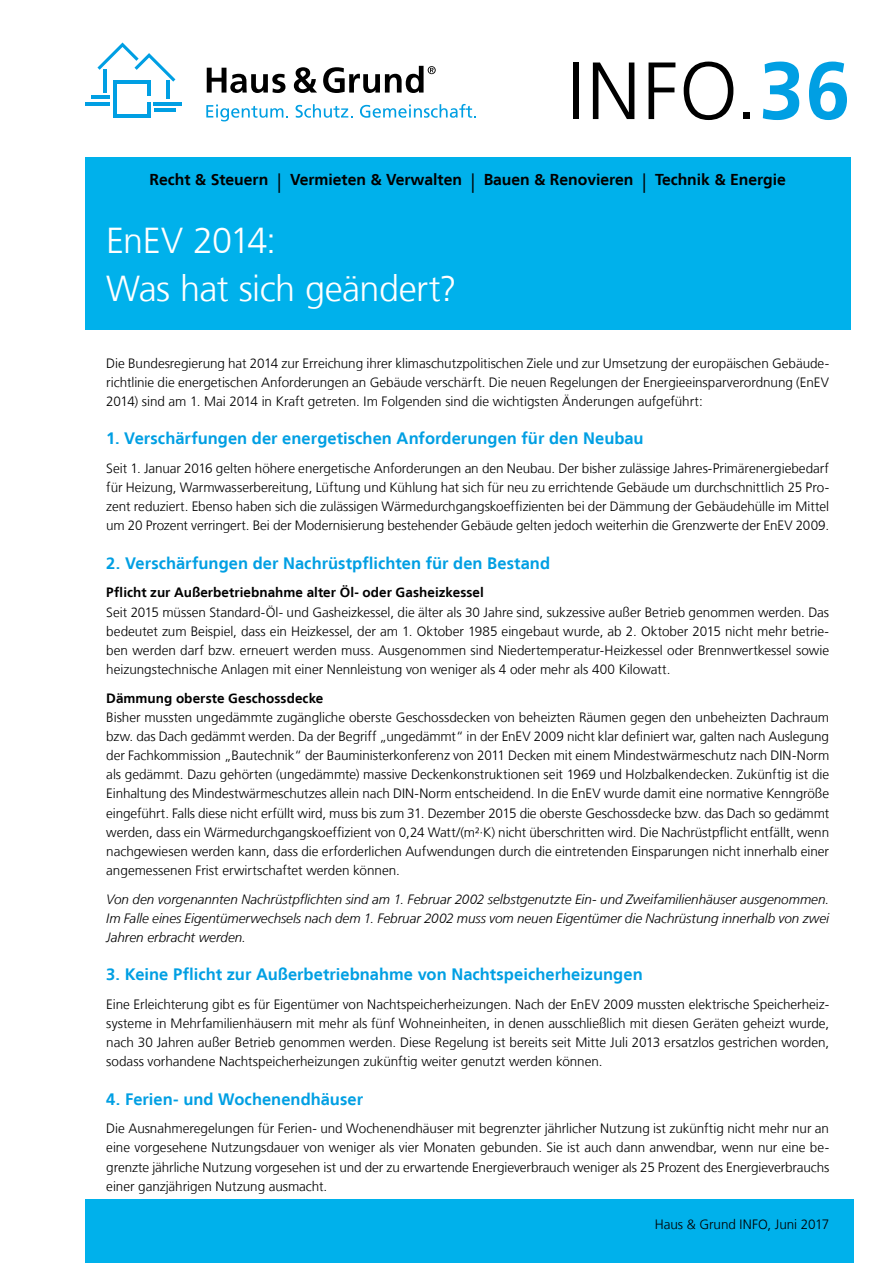
<style>
.page{position:relative;width:893px;height:1263px;background:#fff}
.page>*{position:absolute;margin:0;border:0;box-sizing:border-box;transform-origin:0 0}
.t1{font:300 81px "Frutiger LT";color:#000}
.t2{font:300 36px/47.8px "Frutiger LT";letter-spacing:-.015em;color:#fff}
.t3{font:700 16.5px "Frutiger LT";color:#009fe3}
.t4{font:700 15.75px "Frutiger LT";color:#000}
.t5{font:300 13.5px/19.2px "Frutiger LT";letter-spacing:-.005em;color:#000;text-align:justify}
.t6{font:italic 300 13.5px/19.2px "Frutiger LT";color:#000;text-align:justify}
.t7{font:700 13.5px "Frutiger LT";letter-spacing:.005em;color:#000}
.s1{font-weight:700;color:#009fe3}
.s2{font-weight:300;font-size:19.5px}
</style>
<div class="page">
<div style="left:85px;top:157px;width:765px;height:173px;background:#00b1eb"></div>
<div style="left:85px;top:1199px;width:768px;height:64px;background:#00b1eb"></div>
<hr style="left:113px;top:80px;width:3px;height:38px;background:#009fe3">
<hr style="left:147px;top:102px;width:4px;height:16px;background:#009fe3">
<hr style="left:113px;top:114px;width:38px;height:4px;background:#009fe3">
<hr style="left:113px;top:80px;width:38px;height:3px;background:#009fe3">
<hr style="left:154px;top:108px;width:21px;height:3px;background:#009fe3">
<hr style="left:154px;top:102px;width:28px;height:3px;background:#009fe3">
<hr style="left:147px;top:80px;width:4px;height:16px;background:#009fe3">
<hr style="left:166px;top:81px;width:3px;height:18px;background:#009fe3">
<hr style="left:91px;top:96px;width:19px;height:3px;background:#009fe3">
<hr style="left:85px;top:102px;width:25px;height:3px;background:#009fe3">
<hr style="left:104px;top:69px;width:3px;height:24px;background:#009fe3">
<svg style="left:97px;top:43px;width:78px;height:39px"></svg>
<svg style="left:207px;top:68px;width:78px;height:25px"></svg>
<svg style="left:294px;top:67px;width:23px;height:26px"></svg>
<svg style="left:323px;top:66px;width:113px;height:27px"></svg>
<svg style="left:206px;top:105px;width:82px;height:16px"></svg>
<svg style="left:296px;top:104px;width:57px;height:14px"></svg>
<svg style="left:360px;top:104px;width:116px;height:14px"></svg>
<h1 class="t1" style="left:567px;top:45px;width:285px">INFO.<span class="s1">36</span></h1>
<p class="t4" style="left:150px;top:170px;width:638px">Recht &amp; Steuern <span class="s2">|</span> Vermieten &amp; Verwalten <span class="s2">|</span> Bauen &amp; Renovieren <span class="s2">|</span> Technik &amp; Energie</p>
<h2 class="t2" style="left:106px;top:217px;width:352px">EnEV 2014:<br>Was hat sich geändert?</h2>
<p class="t5" style="left:106px;top:354px;width:724px">Die Bundesregierung hat 2014 zur Erreichung ihrer klimaschutzpolitischen Ziele und zur Umsetzung der europäischen Gebäude&shy;richtlinie die energetischen Anforderungen an Gebäude verschärft. Die neuen Regelungen der Energieeinsparverordnung (EnEV 2014) sind am 1. Mai 2014 in Kraft getreten. Im Folgenden sind die wichtigsten Änderungen aufgeführt:</p>
<p class="t3" style="left:106px;top:429px;width:539px">1. Verschärfungen der energetischen Anforderungen für den Neubau</p>
<p class="t5" style="left:106px;top:459px;width:724px">Seit 1. Januar 2016 gelten höhere energetische Anforderungen an den Neubau. Der bisher zulässige Jahres-Primärenergiebedarf für Heizung, Warmwasserbereitung, Lüftung und Kühlung hat sich für neu zu errichtende Gebäude um durchschnittlich 25 Pro&shy;zent reduziert. Ebenso haben sich die zulässigen Wärmedurchgangskoeffizienten bei der Dämmung der Gebäudehülle im Mittel um 20 Prozent verringert. Bei der Modernisierung bestehender Gebäude gelten jedoch weiterhin die Grenzwerte der EnEV 2009.</p>
<p class="t3" style="left:106px;top:553px;width:445px">2. Verschärfungen der Nachrüstpflichten für den Bestand</p>
<p class="t7" style="left:106px;top:585px;width:379px">Pflicht zur Außerbetriebnahme alter Öl- oder Gasheizkessel</p>
<p class="t5" style="left:106px;top:602px;width:724px">Seit 2015 müssen Standard-Öl- und Gasheizkessel, die älter als 30 Jahre sind, sukzessive außer Betrieb genommen werden. Das bedeutet zum Beispiel, dass ein Heizkessel, der am 1. Oktober 1985 eingebaut wurde, ab 2. Oktober 2015 nicht mehr betrie&shy;ben werden darf bzw. erneuert werden muss. Ausgenommen sind Niedertemperatur-Heizkessel oder Brennwertkessel sowie heizungstechnische Anlagen mit einer Nennleistung von weniger als 4 oder mehr als 400 Kilowatt.</p>
<p class="t7" style="left:106px;top:690px;width:219px">Dämmung oberste Geschossdecke</p>
<p class="t5" style="left:106px;top:708px;width:724px">Bisher mussten ungedämmte zugängliche oberste Geschossdecken von beheizten Räumen gegen den unbeheizten Dachraum bzw. das Dach gedämmt werden. Da der Begriff „ungedämmt“ in der EnEV 2009 nicht klar definiert war, galten nach Auslegung der Fachkommission „Bautechnik“ der Bauministerkonferenz von 2011 Decken mit einem Mindestwärmeschutz nach DIN-Norm als gedämmt. Dazu gehörten (ungedämmte) massive Deckenkonstruktionen seit 1969 und Holzbalkendecken. Zukünftig ist die Einhaltung des Mindestwärmeschutzes allein nach DIN-Norm entscheidend. In die EnEV wurde damit eine normative Kenngröße eingeführt. Falls diese nicht erfüllt wird, muss bis zum 31. Dezember 2015 die oberste Geschossdecke bzw. das Dach so gedämmt werden, dass ein Wärmedurchgangskoeffizient von 0,24 Watt/(m²·K) nicht überschritten wird. Die Nachrüstpflicht entfällt, wenn nachgewiesen werden kann, dass die erforderlichen Aufwendungen durch die eintretenden Einsparungen nicht innerhalb einer angemessenen Frist erwirtschaftet werden können.</p>
<p class="t6" style="left:106px;top:889px;width:724px">Von den vorgenannten Nachrüstpflichten sind am 1. Februar 2002 selbstgenutzte Ein- und Zweifamilienhäuser ausgenommen.<br>Im Falle eines Eigentümerwechsels nach dem 1. Februar 2002 muss vom neuen Eigentümer die Nachrüstung innerhalb von zwei Jahren erbracht werden.</p>
<p class="t3" style="left:106px;top:965px;width:538px">3. Keine Pflicht zur Außerbetriebnahme von Nachtspeicherheizungen</p>
<p class="t5" style="left:106px;top:995px;width:724px">Eine Erleichterung gibt es für Eigentümer von Nachtspeicherheizungen. Nach der EnEV 2009 mussten elektrische Speicherheiz&shy;systeme in Mehrfamilienhäusern mit mehr als fünf Wohneinheiten, in denen ausschließlich mit diesen Geräten geheizt wurde, nach 30 Jahren außer Betrieb genommen werden. Diese Regelung ist bereits seit Mitte Juli 2013 ersatzlos gestrichen worden, sodass vorhandene Nachtspeicherheizungen zukünftig weiter genutzt werden können.</p>
<p class="t3" style="left:106px;top:1089px;width:258px">4. Ferien- und Wochenendhäuser</p>
<p class="t5" style="left:106px;top:1119px;width:724px">Die Ausnahmeregelungen für Ferien- und Wochenendhäuser mit begrenzter jährlicher Nutzung ist zukünftig nicht mehr nur an eine vorgesehene Nutzungsdauer von weniger als vier Monaten gebunden. Sie ist auch dann anwendbar, wenn nur eine be&shy;grenzte jährliche Nutzung vorgesehen ist und der zu erwartende Energieverbrauch weniger als 25 Prozent des Energieverbrauchs einer ganzjährigen Nutzung ausmacht.</p>
<p class="t5" style="left:655px;top:1215px;width:176px">Haus &amp; Grund INFO, Juni 2017</p>
</div>
